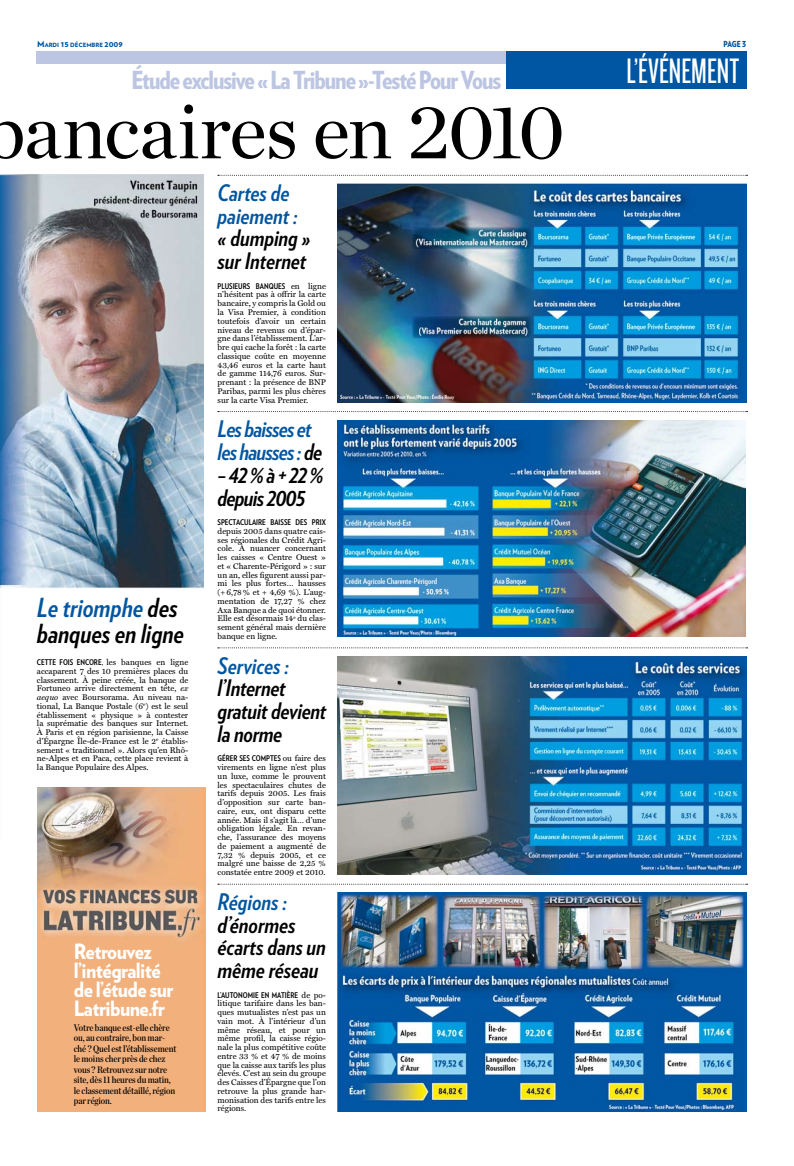
<style>
.page{position:relative;width:794px;height:1166px;background:#fff}
.page>*{position:absolute;margin:0;border:0;box-sizing:border-box;transform-origin:0 0}
.t1{font:78.75px "Chronicle Deck";letter-spacing:-.02em;color:#000}
.t2{font:36.75px "Knockout 27 Junior Bantamwt";color:#fff}
.t3{font:italic 700 26.25px/26.2px "Verlag Condensed";color:#000}
.t4{font:900 24.85px "Verlag Condensed";letter-spacing:-.04em;color:#bcc6e3}
.t5{font:italic 700 22.75px/22.8px "Verlag Condensed";color:#000}
.t6{font:italic 700 22.75px/22.8px "Verlag Condensed";letter-spacing:-.03em;color:#0056a2}
.t7{font:900 21px/19.2px "Verlag";letter-spacing:-.03em;color:#fff;scale:.9 1}
.t8{font:9.62px/10.5px "Chronicle Deck Cond Semi";letter-spacing:-.01em;color:#000}
.t9{font:8.31px/8.8px "Miller Text";color:#000;text-align:justify}
.t10{font:900 8.31px "Verlag Condensed";color:#0056a2}
.t11{font:700 7.88px "Verlag Condensed";color:#000}
.t12{font:900 5.86px "Verlag";color:#0056a2}
.s1{font-size:8.31px}
.s2{color:#0056a2}
.s3{font-family:"Miller Text";font-weight:400;font-size:8.31px}
.s4{font-family:"Verlag Condensed";font-weight:700;font-size:7.88px}
.s5{font-style:italic}
.s6{color:#000}
</style>
<div class="page">
<img style="left:338px;top:184px;width:409px;height:218px">
<img style="left:338px;top:420px;width:407px;height:217px">
<img style="left:338px;top:656px;width:409px;height:219px">
<img style="left:338px;top:892px;width:409px;height:219px">
<img style="left:0;top:175px;width:204px;height:414px">
<img style="left:37px;top:787px;width:169px;height:324px">
<svg style="left:218px;top:647px;width:529px;height:1px"></svg>
<svg style="left:218px;top:884px;width:529px;height:1px"></svg>
<svg style="left:218px;top:411px;width:529px;height:1px"></svg>
<svg style="left:218px;top:175px;width:529px;height:1px"></svg>
<div style="left:37px;top:51px;width:709px;height:13px;background:#bcc6e3"></div>
<div style="left:506px;top:51px;width:240px;height:38px;background:#0056a2"></div>
<p class="t12" style="left:37px;top:40px;width:87px"><span class="s1">M</span>ARDI <span class="s1">15</span> DÉCEMBRE <span class="s1">2009</span></p>
<p class="t10" style="left:723px;top:38px;width:24px">Page 3</p>
<p class="t4" style="left:132px;top:61px;width:371px">étude exclusive « La Tribune »-Testé Pour Vous</p>
<p class="t1" style="left:-16px;top:71px;width:582px">bancaires en 2010</p>
<p class="t5" style="left:218px;top:180px;width:95px"><span class="s2">Cartes de paiement : </span>« dumping » sur Internet</p>
<p class="t11" style="left:218px;top:280px;width:110px">PLUSIEURS BANQUES <span class="s3">en ligne</span></p>
<p class="t9" style="left:218px;top:290px;width:110px">n’hésitent pas à offrir la carte bancaire, y compris la Gold ou la Visa Premier, à condition toutefois d’avoir un certain niveau de revenus ou d’épar&shy;gne dans l’établissement. L’ar&shy;bre qui cache la forêt : la carte classique coûte en moyenne 43,46 euros et la carte haut de gamme 114,76 euros. Sur&shy;prenant : la présence de BNP Paribas, parmi les plus chères sur la carte Visa Premier.</p>
<p class="t3" style="left:37px;top:593px;width:148px"><span class="s2">Le triomphe</span> des banques en ligne</p>
<p class="t9" style="left:37px;top:658px;width:153px"><span class="s4">CETTE FOIS ENCORE,</span> les banques en ligne accaparent 7 des 10 premières places du classement. À peine créée, la banque de Fortuneo arrive directement en tête, <span class="s5">ex aequo</span> avec Boursorama. Au niveau na&shy;tional, La Banque Postale (6<sup>e</sup>) est le seul établissement « physique » à contester la suprématie des banques sur Internet.<br>À Paris et en région parisienne, la Caisse d’Épargne Île-de-France est le 2<sup>e</sup> établis&shy;sement « traditionnel ». Alors qu’en Rhô&shy;ne-Alpes et en Paca, cette place revient à la Banque Populaire des Alpes.</p>
<p class="t7" style="left:74px;top:940px;width:112px">Retrouvez l’intégralité de l’étude sur<br>Latribune.fr</p>
<p class="t8" style="left:74px;top:1022px;width:104px">Votre banque est-elle chère ou, au contraire, bon mar&shy;ché ? Quel est l’établissement le moins cher près de chez vous ? Retrouvez sur notre site, dès 11 heures du matin, le classement détaillé, région par région.</p>
<p class="t6" style="left:218px;top:417px;width:107px">Les baisses et les hausses: <span class="s6">de –42% à +22% depuis 2005</span></p>
<p class="t11" style="left:218px;top:516px;width:110px">SPECTACULAIRE BAISSE DES PRIX</p>
<p class="t9" style="left:218px;top:526px;width:110px">depuis 2005 dans quatre cais&shy;ses régionales du Crédit Agri&shy;cole. À nuancer concernant les caisses « Centre Ouest » et « Charente-Périgord » : sur un an, elles figurent aussi par&shy;mi les plus fortes… hausses (+6,78% et + 4,69 %). L’aug&shy;mentation de 17,27 % chez Axa Banque a de quoi étonner.<br>Elle est désormais 14<sup>e</sup> du clas&shy;sement général mais dernière banque en ligne.</p>
<p class="t5" style="left:218px;top:653px;width:110px"><span class="s2">Services : </span>l’Internet gratuit devient la norme</p>
<p class="t11" style="left:218px;top:752px;width:110px">GÉRER SES COMPTES <span class="s3">ou faire des</span></p>
<p class="t9" style="left:218px;top:763px;width:110px">virements en ligne n’est plus un luxe, comme le prouvent les spectaculaires chutes de tarifs depuis 2005. Les frais d’opposition sur carte ban&shy;caire, eux, ont disparu cette année. Mais il s’agit là… d’une obligation légale. En revan&shy;che, l’assurance des moyens de paiement a augmenté de 7,32 % depuis 2005, et ce malgré une baisse de 2,25 % constatée entre 2009 et 2010.</p>
<p class="t5" style="left:218px;top:889px;width:110px"><span class="s2">Régions : </span>d’énormes écarts dans un même réseau</p>
<p class="t11" style="left:218px;top:989px;width:110px">L’AUTONOMIE EN MATIÈRE <span class="s3">de po-</span></p>
<p class="t9" style="left:218px;top:999px;width:110px">litique tarifaire dans les ban&shy;ques mutualistes n’est pas un vain mot. À l’intérieur d’un même réseau, et pour un même profil, la caisse régio&shy;nale la plus compétitive coûte entre 33 % et 47 % de moins que la caisse aux tarifs les plus élevés. C’est au sein du groupe des Caisses d’Épargne que l’on retrouve la plus grande har&shy;monisation des tarifs entre les régions.</p>
<p class="t2" style="left:626px;top:49px;width:114px">L’ÉVÉNEMENT</p>
</div>
